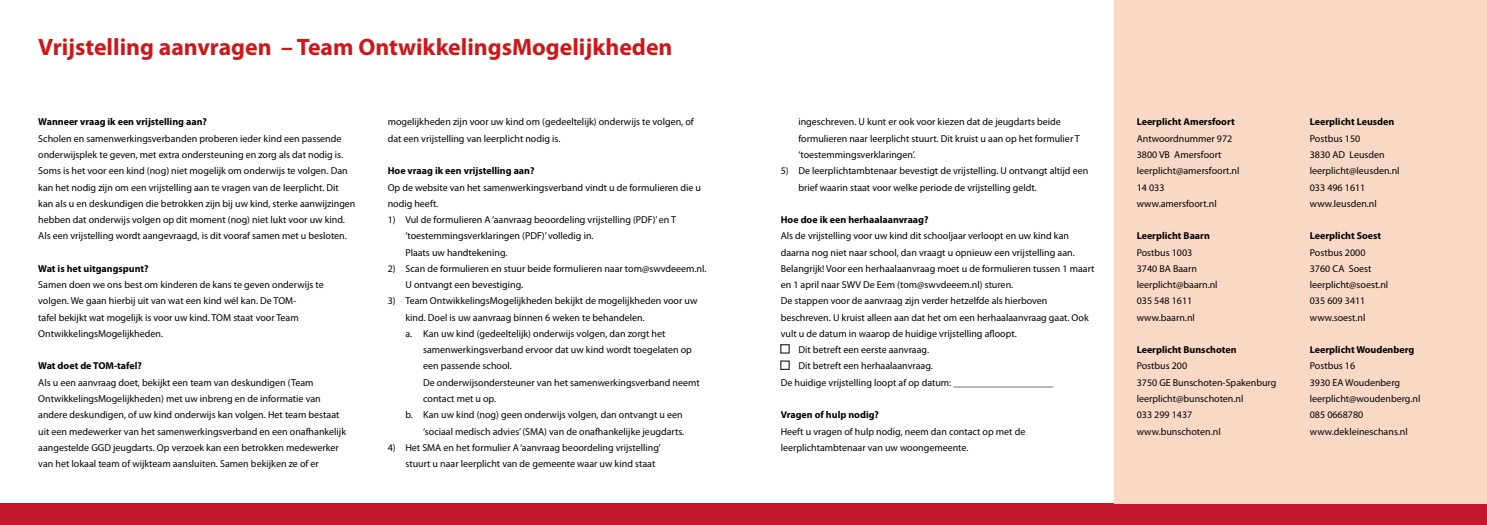
<style>
.page{position:relative;width:1487px;height:525px;background:#fff}
.page>*{position:absolute;margin:0;border:0;box-sizing:border-box;transform-origin:0 0}
.t1{font:700 23.75px "Myriad Pro";color:#cd1719}
.t2{font:10px/16.2px "Myriad Pro";color:#000}
.t3{font:700 10px "Myriad Pro";color:#000}
</style>
<div class="page">
<div style="left:0;top:503px;width:1487px;height:21px;background:#c2152e"></div>
<div style="left:1114px;top:0;width:373px;height:503px;background:#f9d9c6"></div>
<h1 class="t1" style="left:38px;top:32px;width:636px">Vrijstelling aanvragen – Team OntwikkelingsMogelijkheden</h1>
<p class="t3" style="left:38px;top:115px;width:170px">Wanneer vraag ik een vrijstelling aan?</p>
<p class="t2" style="left:38px;top:130px;width:319px">Scholen en samenwerkingsverbanden proberen ieder kind een passende onderwijsplek te geven, met extra ondersteuning en zorg als dat nodig is.<br>Soms is het voor een kind (nog) niet mogelijk om onderwijs te volgen. Dan kan het nodig zijn om een vrijstelling aan te vragen van de leerplicht. Dit kan als u en deskundigen die betrokken zijn bij uw kind, sterke aanwijzingen hebben dat onderwijs volgen op dit moment (nog) niet lukt voor uw kind.<br>Als een vrijstelling wordt aangevraagd, is dit vooraf samen met u besloten.</p>
<p class="t3" style="left:38px;top:262px;width:112px">Wat is het uitgangspunt?</p>
<p class="t2" style="left:38px;top:276px;width:287px">Samen doen we ons best om kinderen de kans te geven onderwijs te volgen. We gaan hierbij uit van wat een kind wél kan. De TOM-<br>tafel bekijkt wat mogelijk is voor uw kind. TOM staat voor Team OntwikkelingsMogelijkheden.</p>
<p class="t3" style="left:38px;top:359px;width:105px">Wat doet de TOM-tafel?</p>
<p class="t2" style="left:38px;top:374px;width:309px">Als u een aanvraag doet, bekijkt een team van deskundigen (Team OntwikkelingsMogelijkheden) met uw inbreng en de informatie van andere deskundigen, of uw kind onderwijs kan volgen. Het team bestaat uit een medewerker van het samenwerkingsverband en een onafhankelijk aangestelde GGD jeugdarts. Op verzoek kan een betrokken medewerker van het lokaal team of wijkteam aansluiten. Samen bekijken ze of er</p>
<p class="t2" style="left:388px;top:114px;width:308px">mogelijkheden zijn voor uw kind om (gedeeltelijk) onderwijs te volgen, of dat een vrijstelling van leerplicht nodig is.</p>
<p class="t3" style="left:388px;top:164px;width:148px">Hoe vraag ik een vrijstelling aan?</p>
<p class="t2" style="left:388px;top:179px;width:315px">Op de website van het samenwerkingsverband vindt u de formulieren die u nodig heeft.</p>
<p class="t2" style="left:405px;top:211px;width:272px;text-indent:-18px">1) Vul de formulieren A ‘aanvraag beoordeling vrijstelling (PDF)’ en T ‘toestemmingsverklaringen (PDF)’ volledig in.<br>Plaats uw handtekening.</p>
<p class="t2" style="left:405px;top:260px;width:303px;text-indent:-18px">2) Scan de formulieren en stuur beide formulieren naar tom@swvdeeem.nl.<br>U ontvangt een bevestiging.</p>
<p class="t2" style="left:405px;top:292px;width:293px;text-indent:-18px">3) Team OntwikkelingsMogelijkheden bekijkt de mogelijkheden voor uw kind. Doel is uw aanvraag binnen 6 weken te behandelen.<br>a. Kan uw kind (gedeeltelijk) onderwijs volgen, dan zorgt het</p>
<p class="t2" style="left:423px;top:341px;width:270px">samenwerkingsverband ervoor dat uw kind wordt toegelaten op</p>
<p class="t2" style="left:423px;top:357px;width:90px">een passende school.</p>
<p class="t2" style="left:423px;top:374px;width:278px">De onderwijsondersteuner van het samenwerkingsverband neemt</p>
<p class="t2" style="left:423px;top:390px;width:75px">contact met u op.</p>
<p class="t2" style="left:405px;top:406px;width:279px">b. Kan uw kind (nog) geen onderwijs volgen, dan ontvangt u een</p>
<p class="t2" style="left:423px;top:422px;width:263px">‘sociaal medisch advies’ (SMA) van de onafhankelijke jeugdarts.</p>
<p class="t2" style="left:405px;top:439px;width:257px;text-indent:-18px">4) Het SMA en het formulier A ‘aanvraag beoordeling vrijstelling’ stuurt u naar leerplicht van de gemeente waar uw kind staat</p>
<p class="t2" style="left:798px;top:114px;width:283px">ingeschreven. U kunt er ook voor kiezen dat de jeugdarts beide formulieren naar leerplicht stuurt. Dit kruist u aan op het formulier T ‘toestemmingsverklaringen’.</p>
<p class="t2" style="left:798px;top:162px;width:291px;text-indent:-18px">5) De leerplichtambtenaar bevestigt de vrijstelling. U ontvangt altijd een brief waarin staat voor welke periode de vrijstelling geldt.</p>
<p class="t3" style="left:781px;top:213px;width:149px">Hoe doe ik een herhaalaanvraag?</p>
<p class="t2" style="left:781px;top:227px;width:290px">Als de vrijstelling voor uw kind dit schooljaar verloopt en uw kind kan</p>
<p class="t2" style="left:781px;top:244px;width:296px">daarna nog niet naar school, dan vraagt u opnieuw een vrijstelling aan.</p>
<p class="t2" style="left:781px;top:260px;width:315px">Belangrijk! Voor een herhaalaanvraag moet u de formulieren tussen 1 maart</p>
<p class="t2" style="left:781px;top:276px;width:234px">en 1 april naar SWV De Eem (tom@swvdeeem.nl) sturen.</p>
<p class="t2" style="left:781px;top:292px;width:268px">De stappen voor de aanvraag zijn verder hetzelfde als hierboven</p>
<p class="t2" style="left:781px;top:309px;width:309px">beschreven. U kruist alleen aan dat het om een herhaalaanvraag gaat. Ook</p>
<p class="t2" style="left:781px;top:325px;width:238px">vult u de datum in waarop de huidige vrijstelling afloopt.</p>
<p class="t2" style="left:798px;top:341px;width:132px">Dit betreft een eerste aanvraag.</p>
<p class="t2" style="left:798px;top:357px;width:136px">Dit betreft een herhaalaanvraag.</p>
<p class="t2" style="left:781px;top:374px;width:274px">De huidige vrijstelling loopt af op datum: ____________________</p>
<p class="t3" style="left:781px;top:408px;width:100px">Vragen of hulp nodig?</p>
<p class="t2" style="left:781px;top:422px;width:246px">Heeft u vragen of hulp nodig, neem dan contact op met de leerplichtambtenaar van uw woongemeente.</p>
<p class="t3" style="left:1137px;top:115px;width:99px">Leerplicht Amersfoort</p>
<p class="t2" style="left:1137px;top:130px;width:104px">Antwoordnummer 972<br>3800 VB Amersfoort leerplicht@amersfoort.nl<br>14 033 www.amersfoort.nl</p>
<p class="t3" style="left:1137px;top:229px;width:75px">Leerplicht Baarn</p>
<p class="t2" style="left:1137px;top:244px;width:82px">Postbus 1003<br>3740 BA Baarn leerplicht@baarn.nl<br>035 548 1611 www.baarn.nl</p>
<p class="t3" style="left:1137px;top:343px;width:101px">Leerplicht Bunschoten</p>
<p class="t2" style="left:1137px;top:357px;width:141px">Postbus 200<br>3750 GE Bunschoten-Spakenburg leerplicht@bunschoten.nl<br>033 299 1437 www.bunschoten.nl</p>
<p class="t3" style="left:1310px;top:115px;width:86px">Leerplicht Leusden</p>
<p class="t2" style="left:1310px;top:130px;width:91px">Postbus 150<br>3830 AD Leusden leerplicht@leusden.nl<br>033 496 1611 www.leusden.nl</p>
<p class="t3" style="left:1310px;top:229px;width:73px">Leerplicht Soest</p>
<p class="t2" style="left:1310px;top:244px;width:80px">Postbus 2000<br>3760 CA Soest leerplicht@soest.nl<br>035 609 3411 www.soest.nl</p>
<p class="t3" style="left:1310px;top:343px;width:106px">Leerplicht Woudenberg</p>
<p class="t2" style="left:1310px;top:357px;width:112px">Postbus 16<br>3930 EA Woudenberg leerplicht@woudenberg.nl<br>085 0668780 www.dekleineschans.nl</p>
</div>
